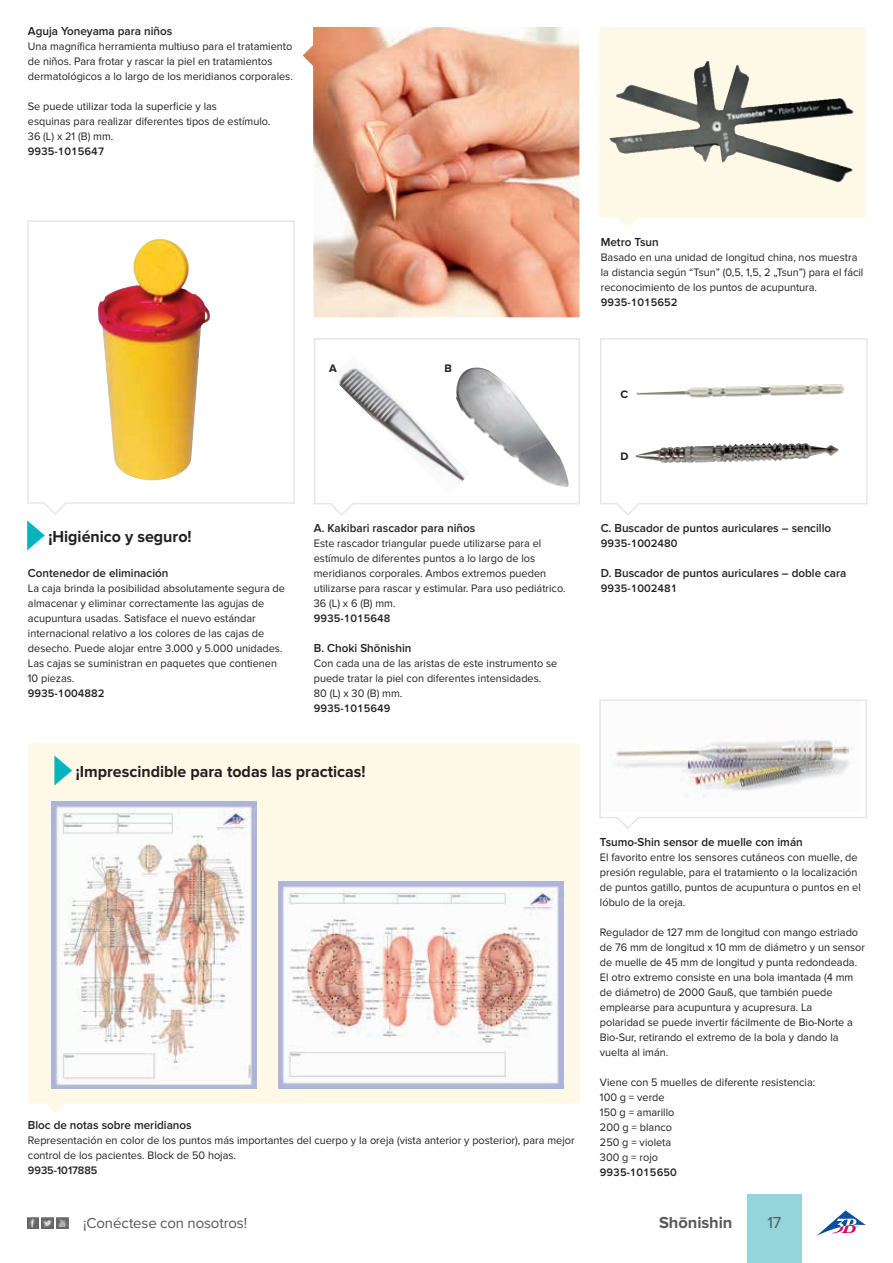
<style>
.page{position:relative;width:893px;height:1263px;background:#fff}
.page>*{position:absolute;margin:0;border:0;box-sizing:border-box;transform-origin:0 0}
.t1{font:700 16.5px "Proxima Nova";color:#231f20}
.t2{font:700 16.5px "Proxima Nova";letter-spacing:-.005em;color:#57585a}
.t3{font:16.5px "Proxima Nova";color:#57585a}
.t4{font:15px "Proxima Nova";letter-spacing:-.01em;color:#57585a}
.t5{font:600 12px "Proxima Nova";color:#231f20}
.t6{font:11.25px/15px "Proxima Nova";color:#231f20}
.t7{font:600 11.25px "Proxima Nova";color:#231f20}
.t8{font:700 11.25px "Proxima Nova";color:#231f20}
</style>
<div class="page">
<div style="left:747px;top:1195px;width:54px;height:68px;background:#93d5da"></div>
<svg style="left:816px;top:1210px;width:50px;height:26px"></svg>
<svg style="left:599px;top:27px;width:266px;height:201px;background:#e3e0d1"></svg>
<svg style="left:28px;top:743px;width:552px;height:371px;background:#fdf8e8"></svg>
<img style="left:303px;top:27px;width:277px;height:290px">
<img style="left:51px;top:801px;width:206px;height:287px">
<img style="left:278px;top:882px;width:285px;height:206px">
<svg style="left:599px;top:699px;width:268px;height:130px"></svg>
<svg style="left:27px;top:220px;width:268px;height:295px"></svg>
<img style="left:616px;top:63px;width:90px;height:71px">
<svg style="left:314px;top:338px;width:266px;height:178px"></svg>
<svg style="left:600px;top:338px;width:268px;height:178px"></svg>
<img style="left:98px;top:239px;width:113px;height:241px">
<svg style="left:27px;top:520px;width:18px;height:30px"></svg>
<svg style="left:54px;top:755px;width:18px;height:30px"></svg>
<svg style="left:27px;top:1217px;width:41px;height:11px"></svg>
<p class="t5" style="left:28px;top:24px;width:146px">Aguja Yoneyama para niños</p>
<p class="t6" style="left:28px;top:39px;width:266px">Una magnífica herramienta multiuso para el tratamiento de niños. Para frotar y rascar la piel en tratamientos dermatológicos a lo largo de los meridianos corporales.</p>
<p class="t6" style="left:28px;top:99px;width:244px">Se puede utilizar toda la superficie y las<br>esquinas para realizar diferentes tipos de estímulo.<br>36 (L) x 21 (B) mm.</p>
<p class="t7" style="left:28px;top:144px;width:78px">9935-1015647</p>
<p class="t8" style="left:329px;top:362px;width:9px">A</p>
<p class="t8" style="left:445px;top:362px;width:9px">B</p>
<h1 class="t1" style="left:48px;top:527px;width:145px">¡Higiénico y seguro!</h1>
<p class="t5" style="left:28px;top:566px;width:142px">Contenedor de eliminación</p>
<p class="t6" style="left:28px;top:581px;width:259px">La caja brinda la posibilidad absolutamente segura de almacenar y eliminar correctamente las agujas de acupuntura usadas. Satisface el nuevo estándar internacional relativo a los colores de las cajas de desecho. Puede alojar entre 3.000 y 5.000 unidades.<br>Las cajas se suministran en paquetes que contienen 10 piezas.</p>
<p class="t7" style="left:28px;top:687px;width:78px">9935-1004882</p>
<p class="t5" style="left:314px;top:521px;width:163px">A. Kakibari rascador para niños</p>
<p class="t6" style="left:314px;top:536px;width:253px">Este rascador triangular puede utilizarse para el estímulo de diferentes puntos a lo largo de los meridianos corporales. Ambos extremos pueden utilizarse para rascar y estimular. Para uso pediátrico.<br>36 (L) x 6 (B) mm.</p>
<p class="t7" style="left:314px;top:612px;width:78px">9935-1015648</p>
<p class="t5" style="left:314px;top:641px;width:99px">B. Choki Shōnishin</p>
<p class="t6" style="left:314px;top:656px;width:245px">Con cada una de las aristas de este instrumento se puede tratar la piel con diferentes intensidades.<br>80 (L) x 30 (B) mm.</p>
<p class="t7" style="left:314px;top:702px;width:78px">9935-1015649</p>
<h1 class="t1" style="left:76px;top:762px;width:291px">¡Imprescindible para todas las practicas!</h1>
<p class="t5" style="left:28px;top:1118px;width:165px">Bloc de notas sobre meridianos</p>
<p class="t6" style="left:28px;top:1133px;width:548px">Representación en color de los puntos más importantes del cuerpo y la oreja (vista anterior y posterior), para mejor control de los pacientes. Block de 50 hojas.</p>
<p class="t7" style="left:28px;top:1164px;width:71px">9935-1017885</p>
<h2 class="t4" style="left:83px;top:1214px;width:166px">¡Conéctese con nosotros!</h2>
<p class="t5" style="left:601px;top:236px;width:60px">Metro Tsun</p>
<p class="t6" style="left:601px;top:250px;width:264px">Basado en una unidad de longitud china, nos muestra la distancia según “Tsun” (0,5, 1,5, 2 „Tsun”) para el fácil reconocimiento de los puntos de acupuntura.</p>
<p class="t7" style="left:601px;top:296px;width:78px">9935-1015652</p>
<p class="t8" style="left:620px;top:388px;width:9px">C</p>
<p class="t8" style="left:620px;top:450px;width:10px">D</p>
<p class="t5" style="left:601px;top:521px;width:232px">C. Buscador de puntos auriculares – sencillo</p>
<p class="t7" style="left:601px;top:537px;width:78px">9935-1002480</p>
<p class="t5" style="left:601px;top:566px;width:247px">D. Buscador de puntos auriculares – doble cara</p>
<p class="t7" style="left:601px;top:582px;width:78px">9935-1002481</p>
<p class="t5" style="left:600px;top:835px;width:204px">Tsumo-Shin sensor de muelle con imán</p>
<p class="t6" style="left:600px;top:850px;width:262px">El favorito entre los sensores cutáneos con muelle, de presión regulable, para el tratamiento o la localización de puntos gatillo, puntos de acupuntura o puntos en el lóbulo de la oreja.</p>
<p class="t6" style="left:600px;top:925px;width:266px">Regulador de 127 mm de longitud con mango estriado de 76 mm de longitud x 10 mm de diámetro y un sensor de muelle de 45 mm de longitud y punta redondeada.<br>El otro extremo consiste en una bola imantada (4 mm de diámetro) de 2000 Gauß, que también puede emplearse para acupuntura y acupresura. La<br>polaridad se puede invertir fácilmente de Bio-Norte a Bio-Sur, retirando el extremo de la bola y dando la vuelta al imán.</p>
<p class="t6" style="left:600px;top:1075px;width:217px">Viene con 5 muelles de diferente resistencia:<br>100 g = verde<br>150 g = amarillo<br>200 g = blanco<br>250 g = violeta<br>300 g = rojo</p>
<p class="t7" style="left:600px;top:1166px;width:78px">9935-1015650</p>
<h1 class="t2" style="left:659px;top:1213px;width:75px">Shōnishin</h1>
<h1 class="t3" style="left:767px;top:1213px;width:15px">17</h1>
</div>
